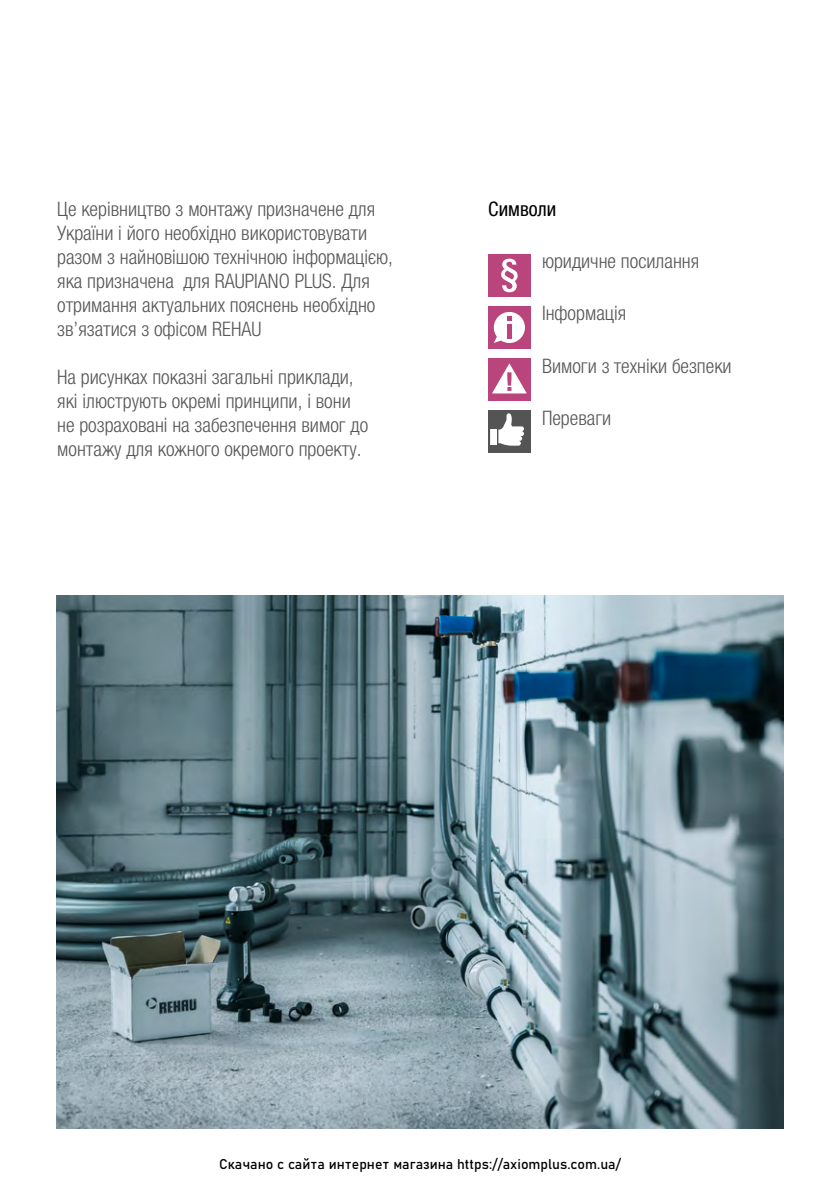
<style>
.page{position:relative;width:840px;height:1191px;background:#fff}
.page>*{position:absolute;margin:0;border:0;box-sizing:border-box;transform-origin:0 0}
.t1{font:300 condensed 20px/24px "Helvetica Neue LTW1 G";color:#575756}
.t2{font:condensed 20px "Helvetica Neue LTW1 G";color:#000}
.t3{font:14px "Bahnschrift";color:#000}
</style>
<div class="page">
<img style="left:57px;top:595px;width:725px;height:533px">
<div style="left:488px;top:254px;width:42px;height:43px;background:#ba457d"></div>
<svg style="left:501px;top:259px;width:16px;height:33px"></svg>
<div style="left:488px;top:306px;width:42px;height:43px;background:#ba457d"></div>
<svg style="left:493px;top:312px;width:31px;height:31px"></svg>
<div style="left:488px;top:358px;width:42px;height:43px;background:#ba457d"></div>
<svg style="left:492px;top:363px;width:34px;height:30px"></svg>
<svg style="left:488px;top:410px;width:42px;height:43px"></svg>
<p class="t1" style="left:57px;top:197px;width:337px">Це керівництво з монтажу призначене для України і його необхідно використовувати разом з найновішою технічною інформацією, яка призначена для RAUPIANО PLUS. Для отримання актуальних пояснень необхідно зв’язатися з офісом REHAU</p>
<p class="t1" style="left:57px;top:365px;width:312px">На рисунках показні загальні приклади, які ілюструють окремі принципи, і вони не розраховані на забезпечення вимог до монтажу для кожного окремого проекту.</p>
<p class="t2" style="left:488px;top:197px;width:69px">Символи</p>
<p class="t1" style="left:541px;top:249px;width:159px">юридичне посилання</p>
<p class="t1" style="left:541px;top:301px;width:86px">Інформація</p>
<p class="t1" style="left:541px;top:353px;width:191px">Вимоги з техніки безпеки</p>
<p class="t1" style="left:541px;top:405px;width:71px">Переваги</p>
<p class="t3" style="left:219px;top:1155px;width:403px">Скачано с сайта интернет магазина https://axiomplus.com.ua/</p>
</div>
